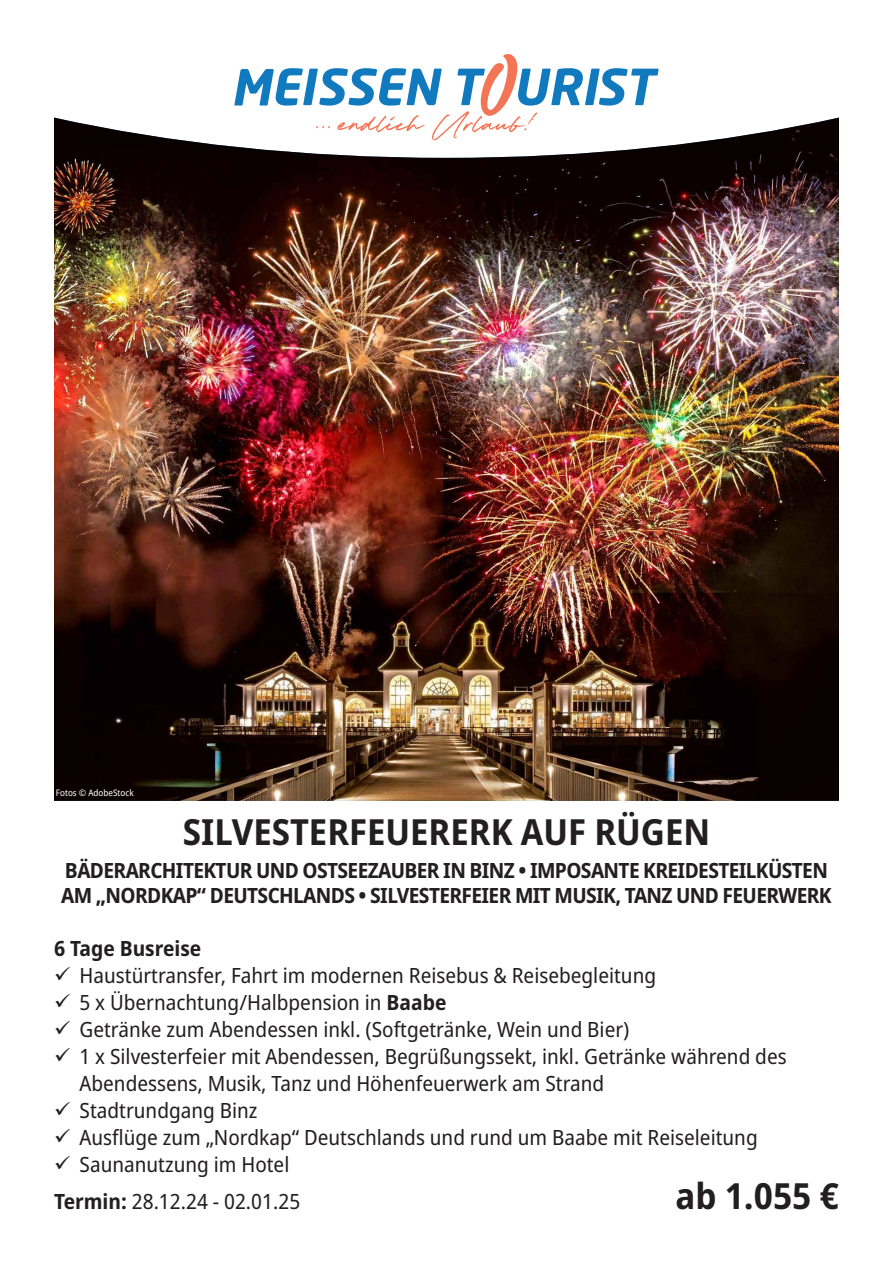
<style>
.page{position:relative;width:893px;height:1263px;background:#fff}
.page>*{position:absolute;margin:0;border:0;box-sizing:border-box;transform-origin:0 0}
.t1{font:700 semi-condensed 36px "Noto Sans";color:#231f20}
.t2{font:semi-condensed 21px/27px "Noto Sans";color:#231f20}
.t3{font:700 semi-condensed 21px/25.2px "Noto Sans";letter-spacing:-.03em;color:#231f20}
.t4{font:700 semi-condensed 21px "Noto Sans";color:#231f20}
.t5{font:semi-condensed 9px "Noto Sans";color:#fff}
.s1{font-weight:700}
</style>
<div class="page">
<svg style="left:234px;top:54px;width:425px;height:64px"></svg>
<img style="left:54px;top:118px;width:785px;height:683px">
<p class="t5" style="left:56px;top:786px;width:79px">Fotos © AdobeStock</p>
<h1 class="t1" style="left:183px;top:806px;width:529px">SILVESTERFEUERERK AUF RÜGEN</h1>
<p class="t3" style="left:61px;top:858px;width:772px">BÄDERARCHITEKTUR UND OSTSEEZAUBER IN BINZ • IMPOSANTE KREIDESTEILKÜSTEN<br>AM „NORDKAP“ DEUTSCHLANDS • SILVESTERFEIER MIT MUSIK, TANZ UND FEUERWERK</p>
<p class="t4" style="left:54px;top:933px;width:149px">6 Tage Busreise</p>
<p class="t2" style="left:80px;top:962px;width:709px">Haustürtransfer, Fahrt im modernen Reisebus &amp; Reisebegleitung<br>5 x Übernachtung/Halbpension in <span class="s1">Baabe<br></span>Getränke zum Abendessen inkl. (Softgetränke, Wein und Bier)<br>1 x Silvesterfeier mit Abendessen, Begrüßungssekt, inkl. Getränke während des Abendessens, Musik, Tanz und Höhenfeuerwerk am Strand<br>Stadtrundgang Binz<br>Ausflüge zum „Nordkap“ Deutschlands und rund um Baabe mit Reiseleitung Saunanutzung im Hotel</p>
<p class="t2" style="left:54px;top:1188px;width:248px"><span class="s1">Termin:</span> 28.12.24 - 02.01.25</p>
<h1 class="t1" style="left:675px;top:1170px;width:165px">ab 1.055 €</h1>
</div>
